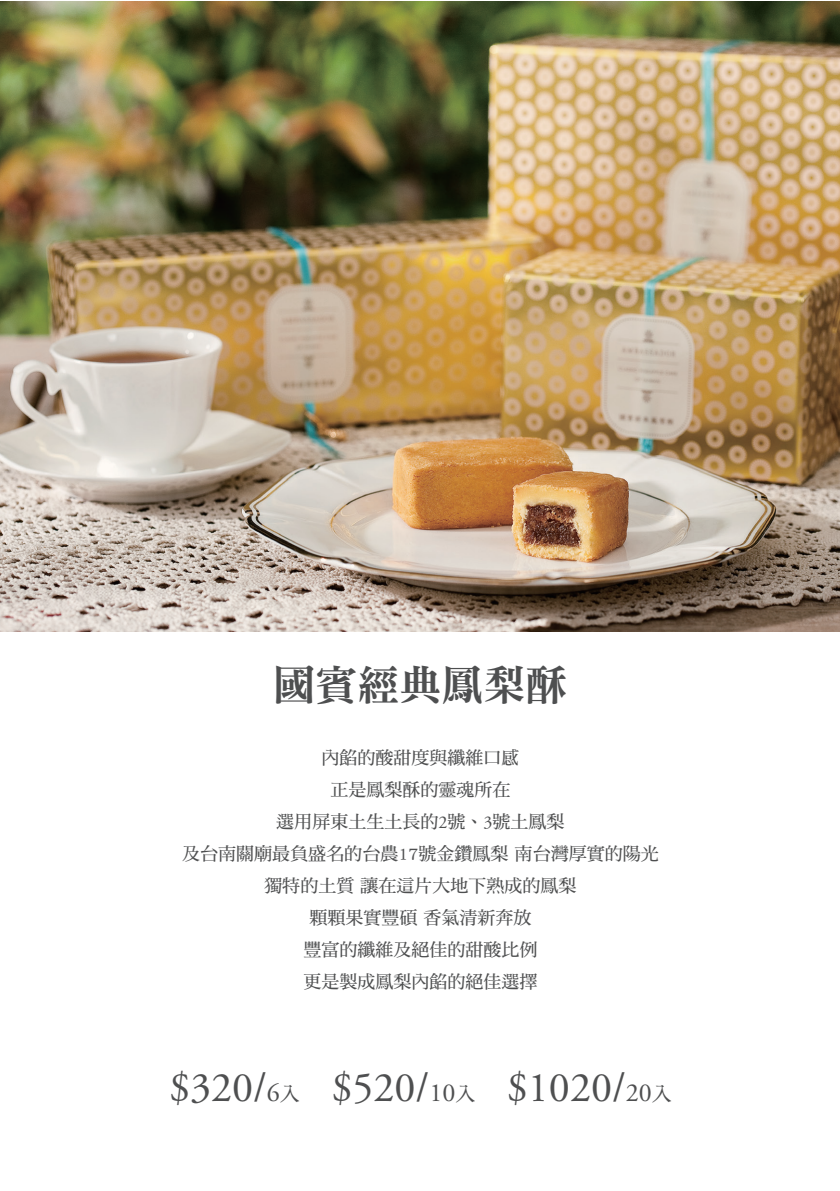
<style>
.page{position:relative;width:840px;height:1191px;background:#fff}
.page>*{position:absolute;margin:0;border:0;box-sizing:border-box;transform-origin:0 0}
.t1{font:42px "Adobe Garamond Pro";color:#4e4f50}
.t2{font:42px "DF Ming Std W9";color:#4e4f50}
.t3{font:18px/32px "DF Ming Std W7";color:#4e4f50;text-align:center}
.s1{font-family:"Adobe Garamond Pro"}
.s2{font-size:26px}
.s3{font-family:"DF Ming Std W7";font-size:20px}
</style>
<div class="page">
<img style="left:0;top:2px;width:839px;height:629px">
<h1 class="t2" style="left:273px;top:662px;width:295px">國賓經典鳳梨酥</h1>
<p class="t3" style="left:182px;top:741px;width:478px">內餡的酸甜度與纖維口感<br>正是鳳梨酥的靈魂所在<br>選用屏東土生土長的<span class="s1">2</span>號、<span class="s1">3</span>號土鳳梨<br>及台南關廟最負盛名的台農17號金鑽鳳梨 南台灣厚實的陽光獨特的土質 讓在這片大地下熟成的鳳梨<br>顆顆果實豐碩 香氣清新奔放<br>豐富的纖維及絕佳的甜酸比例<br>更是製成鳳梨內餡的絕佳選擇</p>
<h1 class="t1" style="left:169px;top:1062px;width:504px">$320/<span class="s2">6</span><span class="s3">入</span> $520/<span class="s2">10</span><span class="s3">入</span> $1020/<span class="s2">20</span><span class="s3">入</span></h1>
</div>
